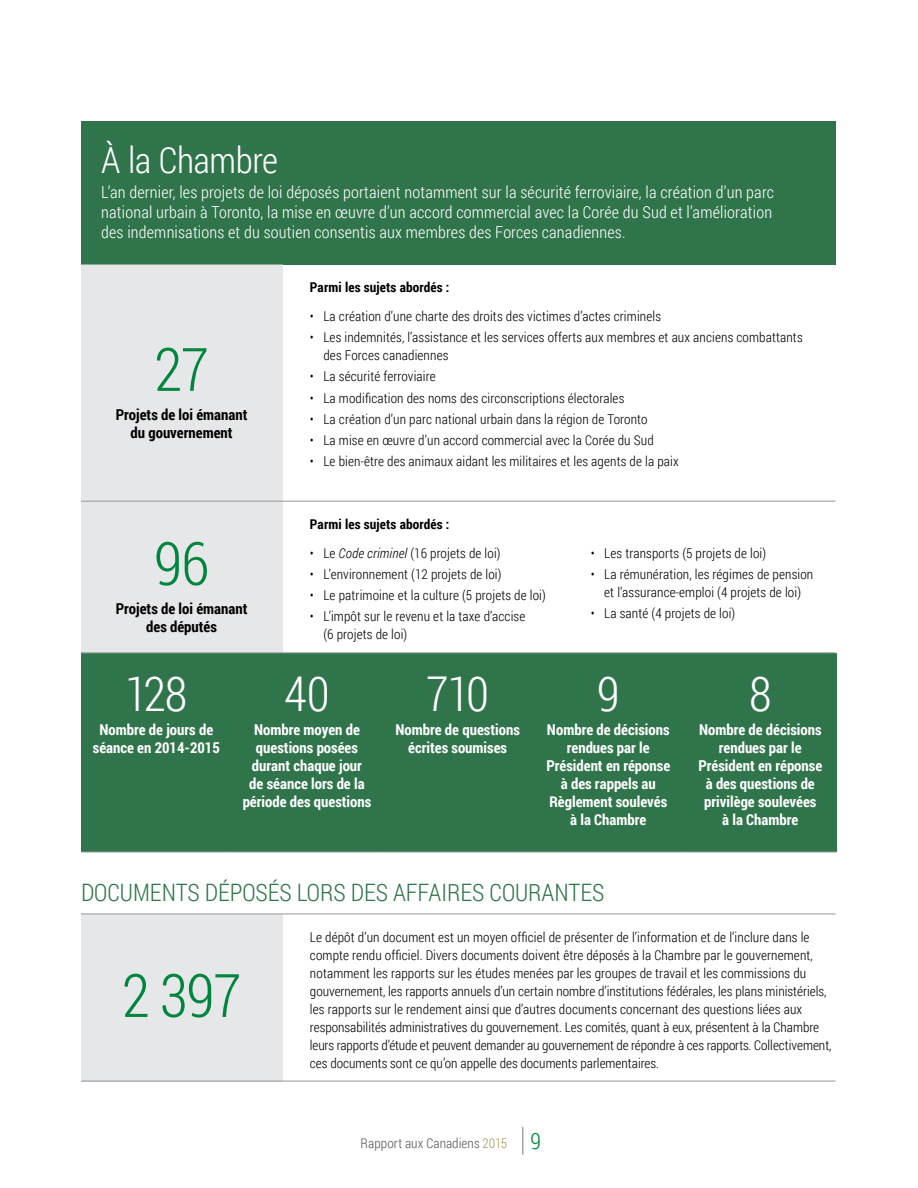
<style>
.page{position:relative;width:918px;height:1188px;background:#fff}
.page>*{position:absolute;margin:0;border:0;box-sizing:border-box;transform-origin:0 0}
.t1{font:300 60px "Roboto Condensed";letter-spacing:-.025em;color:#00853e}
.t2{font:300 48px "Roboto Condensed";letter-spacing:-.03em;color:#fff}
.t3{font:300 36px "Roboto Condensed";letter-spacing:-.015em;color:#fff}
.t4{font:300 24px "Roboto Condensed";color:#2f744a}
.t5{font:300 16.5px/19.8px "Roboto Condensed";letter-spacing:.01em;color:#fff}
.t6{font:700 15px/18px "Roboto Condensed";color:#fff;text-align:center}
.t7{font:700 15px/18px "Roboto Condensed";color:#000;text-align:center}
.t8{font:300 13.5px/18px "Roboto Condensed";letter-spacing:.01em;color:#000}
.t9{font:700 13.5px "Roboto Condensed";letter-spacing:.01em;color:#000}
.t10{font:300 13.5px "Roboto Condensed";letter-spacing:.005em;color:#58595b}
.s1{font-style:italic}
.s2{color:#aa975d}
.s3{font-size:22.5px;color:#00853e}
</style>
<div class="page">
<svg style="left:522px;top:1127px;width:1px;height:28px"></svg>
<div style="left:81px;top:122px;width:755px;height:143px;background:#2f744a"></div>
<div style="left:81px;top:265px;width:202px;height:387px;background:#e6e7e8"></div>
<hr style="left:81px;top:501px;width:202px;height:1px;background:#939598">
<hr style="left:283px;top:501px;width:301px;height:1px;background:#939598">
<hr style="left:584px;top:501px;width:252px;height:1px;background:#939598">
<hr style="left:81px;top:652px;width:202px;height:1px;background:#939598">
<hr style="left:283px;top:652px;width:301px;height:1px;background:#939598">
<hr style="left:584px;top:652px;width:252px;height:1px;background:#939598">
<div style="left:81px;top:653px;width:756px;height:199px;background:#2f744a"></div>
<hr style="left:81px;top:852px;width:151px;height:1px;background:#939598">
<hr style="left:232px;top:852px;width:150px;height:1px;background:#939598">
<hr style="left:382px;top:852px;width:151px;height:1px;background:#939598">
<hr style="left:533px;top:852px;width:151px;height:1px;background:#939598">
<hr style="left:684px;top:852px;width:153px;height:1px;background:#939598">
<div style="left:81px;top:914px;width:202px;height:167px;background:#e6e7e8"></div>
<hr style="left:81px;top:914px;width:202px;height:1px;background:#939598">
<hr style="left:283px;top:914px;width:552px;height:1px;background:#939598">
<hr style="left:81px;top:1081px;width:202px;height:1px;background:#939598">
<hr style="left:283px;top:1081px;width:552px;height:1px;background:#939598">
<h3 class="t3" style="left:101px;top:135px;width:178px">À la Chambre</h3>
<p class="t5" style="left:101px;top:182px;width:674px">L’an dernier, les projets de loi déposés portaient notamment sur la sécurité ferroviaire, la création d’un parc national urbain à Toronto, la mise en œuvre d’un accord commercial avec la Corée du Sud et l’amélioration des indemnisations et du soutien consentis aux membres des Forces canadiennes.</p>
<h1 class="t1" style="left:154px;top:328px;width:57px">27</h1>
<p class="t7" style="left:116px;top:405px;width:133px">Projets de loi émanant du gouvernement</p>
<h1 class="t1" style="left:154px;top:522px;width:57px">96</h1>
<p class="t7" style="left:116px;top:599px;width:133px">Projets de loi émanant des députés</p>
<p class="t9" style="left:310px;top:278px;width:141px">Parmi les sujets abordés :</p>
<p class="t8" style="left:310px;top:307px;width:353px">• La création d’une charte des droits des victimes d’actes criminels</p>
<p class="t8" style="left:323px;top:328px;width:481px;text-indent:-14px">• Les indemnités, l’assistance et les services offerts aux membres et aux anciens combattants des Forces canadiennes</p>
<p class="t8" style="left:310px;top:367px;width:127px">• La sécurité ferroviaire</p>
<p class="t8" style="left:310px;top:388px;width:316px">• La modification des noms des circonscriptions électorales</p>
<p class="t8" style="left:310px;top:410px;width:339px">• La création d’un parc national urbain dans la région de Toronto</p>
<p class="t8" style="left:310px;top:431px;width:345px">• La mise en œuvre d’un accord commercial avec la Corée du Sud</p>
<p class="t8" style="left:310px;top:452px;width:370px">• Le bien-être des animaux aidant les militaires et les agents de la paix</p>
<p class="t9" style="left:310px;top:514px;width:141px">Parmi les sujets abordés :</p>
<p class="t8" style="left:310px;top:543px;width:192px">• Le <span class="s1">Code criminel</span> (16 projets de loi)</p>
<p class="t8" style="left:310px;top:565px;width:193px">• L’environnement (12 projets de loi)</p>
<p class="t8" style="left:310px;top:586px;width:237px">• Le patrimoine et la culture (5 projets de loi)</p>
<p class="t8" style="left:323px;top:607px;width:203px;text-indent:-14px">• L’impôt sur le revenu et la taxe d’accise (6 projets de loi)</p>
<p class="t8" style="left:591px;top:543px;width:177px">• Les transports (5 projets de loi)</p>
<p class="t8" style="left:591px;top:565px;width:224px;text-align:center">• La rémunération, les régimes de pension et l’assurance-emploi (4 projets de loi)</p>
<p class="t8" style="left:591px;top:604px;width:146px">• La santé (4 projets de loi)</p>
<h2 class="t2" style="left:125px;top:661px;width:64px">128</h2>
<p class="t6" style="left:93px;top:720px;width:128px">Nombre de jours de séance en 2014-2015</p>
<h2 class="t2" style="left:284px;top:661px;width:47px">40</h2>
<p class="t6" style="left:243px;top:720px;width:130px">Nombre moyen de questions posées durant chaque jour<br>de séance lors de la période des questions</p>
<h2 class="t2" style="left:426px;top:661px;width:64px">710</h2>
<p class="t6" style="left:395px;top:720px;width:126px">Nombre de questions écrites soumises</p>
<h2 class="t2" style="left:597px;top:661px;width:24px">9</h2>
<p class="t6" style="left:546px;top:720px;width:125px">Nombre de décisions rendues par le<br>Président en réponse à des rappels au<br>Règlement soulevés à la Chambre</p>
<h2 class="t2" style="left:749px;top:661px;width:24px">8</h2>
<p class="t6" style="left:698px;top:720px;width:125px">Nombre de décisions rendues par le<br>Président en réponse à des questions de privilège soulevées<br>à la Chambre</p>
<h3 class="t4" style="left:81px;top:876px;width:525px">DOCUMENTS DÉPOSÉS LORS DES AFFAIRES COURANTES</h3>
<h1 class="t1" style="left:122px;top:954px;width:121px">2 397</h1>
<p class="t8" style="left:310px;top:927px;width:523px">Le dépôt d’un document est un moyen officiel de présenter de l’information et de l’inclure dans le compte rendu officiel. Divers documents doivent être déposés à la Chambre par le gouvernement, notamment les rapports sur les études menées par les groupes de travail et les commissions du gouvernement, les rapports annuels d’un certain nombre d’institutions fédérales, les plans ministériels, les rapports sur le rendement ainsi que d’autres documents concernant des questions liées aux responsabilités administratives du gouvernement. Les comités, quant à eux, présentent à la Chambre leurs rapports d’étude et peuvent demander au gouvernement de répondre à ces rapports. Collectivement, ces documents sont ce qu’on appelle des documents parlementaires.</p>
<p class="t10" style="left:361px;top:1133px;width:182px">Rapport aux Canadiens <span class="s2">2015</span> <span class="s3">9</span></p>
</div>
